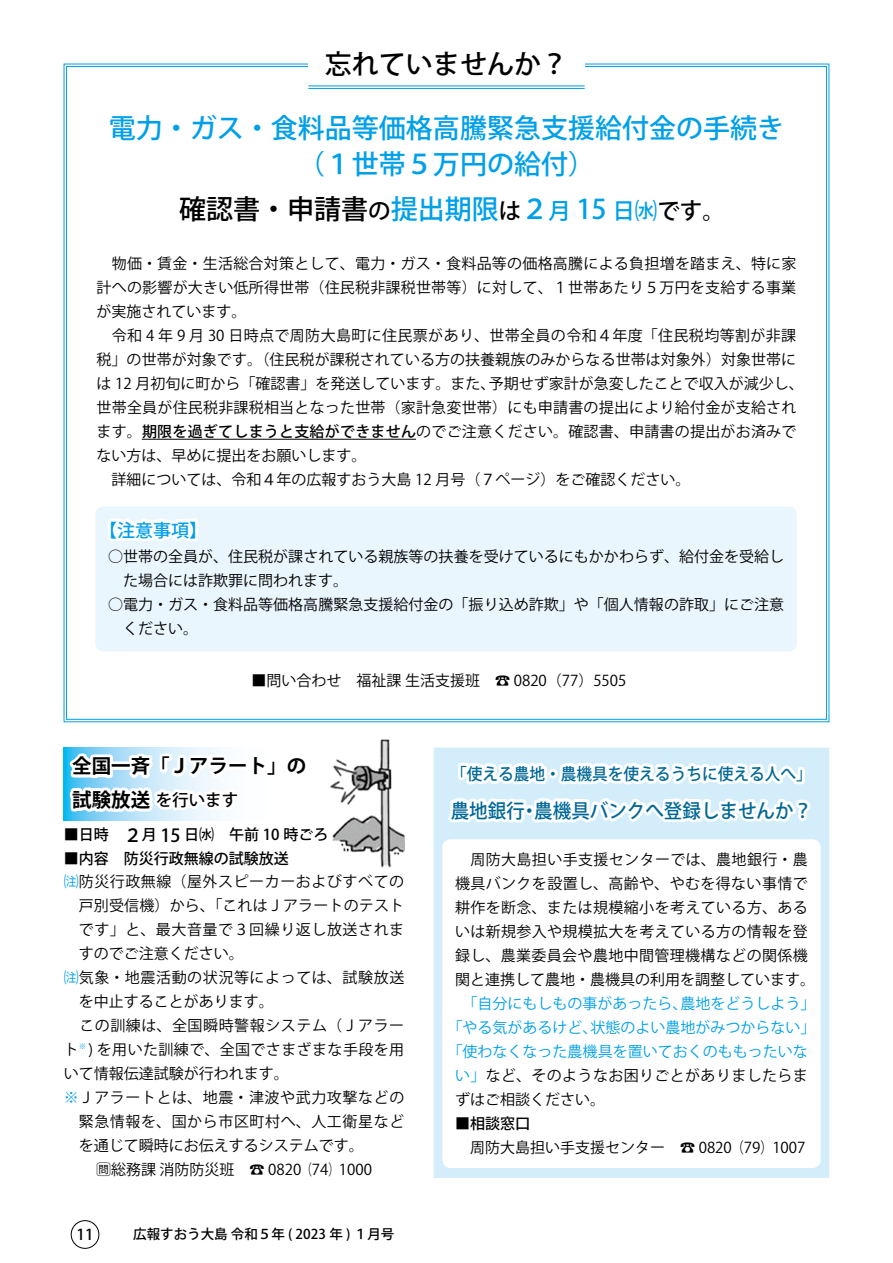
<style>
.page{position:relative;width:893px;height:1263px;background:#fff}
.page>*{position:absolute;margin:0;border:0;box-sizing:border-box;transform-origin:0 0}
.t1{font:500 27px/36px "Koz Go Pro";color:#00a0e9;text-align:center}
.t2{font:500 27px "Koz Go Pro";color:#000}
.t3{font:500 22.5px "Koz Go Pro";color:#000}
.t4{font:500 22.5px "Koz Go Pro";color:#00a0e9}
.t5{font:500 19.5px "Koz Go Pro";color:#006896;scale:.95 1}
.t6{font:700 19.5px "Koz Go Pro";color:#000}
.t7{font:500 18px "Koz Go Pro";color:#00a0e9}
.t8{font:500 18px "Koz Go Pro";color:#000}
.t9{font:500 16.5px "Koz Go Pro";color:#006896;scale:.95 1}
.t10{font:500 16.5px "Koz Go Pro";color:#000}
.t11{font:15px/24px "Koz Go Pro";letter-spacing:.015em;color:#000}
.t12{font:15px/22.5px "Koz Go Pro";letter-spacing:.035em;color:#000}
.t13{font:15px/24px "Koz Go Pro";color:#00a0e9}
.t14{font:15px "Koz Go Pro";letter-spacing:.04em;color:#000}
.t15{font:500 15px "Koz Go Pro";color:#000}
.t16{font:500 13.5px "Koz Go Pro";color:#000}
.t17{font:7.5px "Koz Go Pro";color:#00a0e9}
.s1{color:#00a0e9}
.s2{font-size:22.5px}
.s3{font-weight:500}
.s4{font-family:"Koz Min Pro";font-weight:500}
.s5{font-size:15px;color:#000}
</style>
<div class="page">
<div style="left:71px;top:1220px;width:28px;height:28px;border:1px solid #000;border-radius:50%"></div>
<svg style="left:64px;top:64px;width:765px;height:658px"></svg>
<div style="left:308px;top:38px;width:277px;height:52px;background:#fff"></div>
<hr style="left:308px;top:86px;width:277px;height:1px;background:#00a0e9">
<hr style="left:308px;top:88px;width:277px;height:1px;background:#00a0e9">
<div style="left:95px;top:506px;width:702px;height:145px;background:#eaf6fd;border-radius:9px"></div>
<svg style="left:108px;top:518px;width:90px;height:23px;background:#fdfefe"></svg>
<div style="left:434px;top:747px;width:395px;height:431px;background:#d3edfb"></div>
<svg style="left:442px;top:402px;width:373px;height:433px"></svg>
<div style="left:442px;top:839px;width:379px;height:329px;background:#fff;border-radius:9px"></div>
<svg style="left:63px;top:747px;width:157px;height:74px"></svg>
<img style="left:329px;top:739px;width:76px;height:129px">
<h1 class="t2" style="left:325px;top:47px;width:245px">忘れていませんか?</h1>
<h1 class="t1" style="left:109px;top:112px;width:677px">電力・ガス・食料品等価格高騰緊急支援給付金の手続き（１世帯５万円の給付(</h1>
<h2 class="t3" style="left:612px;top:196px;width:114px"><span class="s1">日㈬</span>です。</h2>
<h1 class="t2" style="left:179px;top:192px;width:370px">確認書・申請書<span class="s2">の</span><span class="s1">提出期限</span><span class="s2">は</span><span class="s1">２</span></h1>
<p class="t11" style="left:97px;top:252px;width:701px">　物価・賃金・生活総合対策として、電力・ガス・食料品等の価格高騰による負担増を踏まえ、特に家</p>
<p class="t11" style="left:97px;top:276px;width:701px">計への影響が大きい低所得世帯（住民税非課税世帯等）に対して、１世帯あたり５万円を支給する事業</p>
<p class="t11" style="left:97px;top:300px;width:151px">が実施されています。</p>
<p class="t11" style="left:97px;top:324px;width:701px">　令和 4 年 9 月 30 日時点で周防大島町に住民票があり、世帯全員の令和４年度「住民税均等割が非課</p>
<p class="t11" style="left:97px;top:348px;width:701px">税」の世帯が対象です。（住民税が課税されている方の扶養親族のみからなる世帯は対象外）対象世帯に</p>
<p class="t11" style="left:489px;top:372px;width:316px">予期せず家計が急変したことで収入が減少し、</p>
<h1 class="t1" style="left:576px;top:192px;width:32px">15</h1>
<h2 class="t4" style="left:548px;top:196px;width:24px">月</h2>
<p class="t11" style="left:97px;top:372px;width:701px">は 12 月初旬に町から「確認書」を発送しています。また、<br>世帯全員が住民税非課税相当となった世帯（家計急変世帯）にも申請書の提出により給付金が支給されます。<span class="s3">期限を過ぎてしまうと支給ができません</span>のでご注意ください。確認書、申請書の提出がお済みでない方は、早めに提出をお願いします。<br>　詳細については、令和４年の広報すおう大島 12 月号（７ページ）をご確認ください。</p>
<p class="t7" style="left:99px;top:518px;width:109px">【注意事項【</p>
<p class="t11" style="left:123px;top:545px;width:663px;text-indent:-15px">○世帯の全員が、住民税が課されている親族等の扶養を受けているにもかかわらず、給付金を受給した場合には詐欺罪に問われます。</p>
<p class="t11" style="left:123px;top:593px;width:663px;text-indent:-15px">○電力・ガス・食料品等価格高騰緊急支援給付金の「振り込め詐欺」や「個人情報の詐取」にご注意ください。</p>
<p class="t11" style="left:252px;top:668px;width:230px">■問い合わせ　福祉課生活支援班</p>
<p class="t11" style="left:495px;top:668px;width:133px">☎ 0820)77(5505</p>
<h3 class="t6" style="left:72px;top:753px;width:235px">全国一斉「Ｊアラート」の</h3>
<p class="t10" style="left:156px;top:789px;width:84px">を行います</p>
<h3 class="t6" style="left:72px;top:787px;width:79px">試験放送</h3>
<p class="t15" style="left:184px;top:825px;width:146px">日㈬　午前 10 時ごろ</p>
<p class="t15" style="left:64px;top:825px;width:61px">■日時　</p>
<p class="t12" style="left:64px;top:848px;width:342px"><span class="s3">■内容　防災行政無線の試験放送<br></span><span class="s1">注</span>防災行政無線（屋外スピーカーおよびすべての</p>
<p class="t11" style="left:79px;top:894px;width:327px">戸別受信機）から、「これはＪアラートのテスト</p>
<p class="t12" style="left:79px;top:918px;width:327px">です」と、最大音量で３回繰り返し放送されま</p>
<p class="t11" style="left:79px;top:942px;width:167px">すのでご注意ください。</p>
<p class="t14" style="left:64px;top:968px;width:342px"><span class="s1">注</span>気象・地震活動の状況等によっては、試験放送</p>
<p class="t11" style="left:79px;top:990px;width:197px">を中止することがあります。</p>
<p class="t12" style="left:64px;top:1014px;width:342px">　この訓練は、全国瞬時警報システム（Ｊアラー</p>
<p class="t11" style="left:97px;top:1038px;width:309px">を用いた訓練で、全国でさまざまな手段を用</p>
<p class="t8" style="left:124px;top:823px;width:19px">２</p>
<p class="t8" style="left:161px;top:823px;width:22px">15</p>
<p class="t15" style="left:142px;top:825px;width:16px">月</p>
<p class="t11" style="left:64px;top:1038px;width:16px">ト</p>
<p class="t11" style="left:64px;top:1062px;width:226px">いて情報伝達試験が行われます。</p>
<p class="t14" style="left:64px;top:1088px;width:342px"><span class="s1">※</span>Ｊアラートとは、地震・津波や武力攻撃などの</p>
<p class="t14" style="left:79px;top:1112px;width:327px">緊急情報を、国から市区町村へ、人工衛星など</p>
<p class="t11" style="left:79px;top:1134px;width:286px">を通じて瞬時にお伝えするシステムです。</p>
<p class="t11" style="left:250px;top:1158px;width:124px"><span class="s4">☎</span> 0820)74(1000</p>
<p class="t17" style="left:79px;top:1041px;width:16px">※ <span class="s5">)</span></p>
<p class="t11" style="left:96px;top:1158px;width:140px">問総務課消防防災班</p>
<p class="t15" style="left:77px;top:1224px;width:18px">11</p>
<p class="t16" style="left:133px;top:1225px;width:263px">広報すおう大島令和５年 ( 2023 年 １) 月号</p>
<p class="t9" style="left:451px;top:763px;width:381px">「使える農地・農機具を使えるうちに使える人へ「</p>
<h3 class="t5" style="left:534px;top:798px;width:294px">農機具バンクへ登録しませんか?</h3>
<h3 class="t5" style="left:451px;top:798px;width:79px">農地銀行</h3>
<p class="t11" style="left:455px;top:848px;width:362px">　周防大島担い手支援センターでは、農地銀行・農機具バンクを設置し、高齢や、やむを得ない事情で耕作を断念、または規模縮小を考えている方、あるいは新規参入や規模拡大を考えている方の情報を登録し、農業委員会や農地中間管理機構などの関係機関と連携して農地・農機具の利用を調整しています。</p>
<p class="t13" style="left:680px;top:992px;width:136px">農地をどうしよう「</p>
<h3 class="t5" style="left:520px;top:798px;width:21px">・</h3>
<p class="t13" style="left:590px;top:992px;width:226px;text-indent:-135px">　「自分にもしもの事があったら、<br>状態のよい農地がみつからない「</p>
<p class="t13" style="left:447px;top:1016px;width:151px">「やる気があるけど、</p>
<p class="t13" style="left:447px;top:1040px;width:362px">「使わなくなった農機具を置いておくのももったいな</p>
<p class="t11" style="left:455px;top:1064px;width:354px"><span class="s1">い」</span>など、そのようなお困りごとがありましたらま</p>
<p class="t11" style="left:455px;top:1088px;width:151px">ずはご相談ください。</p>
<p class="t15" style="left:455px;top:1114px;width:76px">■相談窓口</p>
<p class="t11" style="left:680px;top:1136px;width:127px"><span class="s4">☎</span> 0820)79(1007</p>
<p class="t11" style="left:455px;top:1136px;width:211px">　周防大島担い手支援センター</p>
</div>
